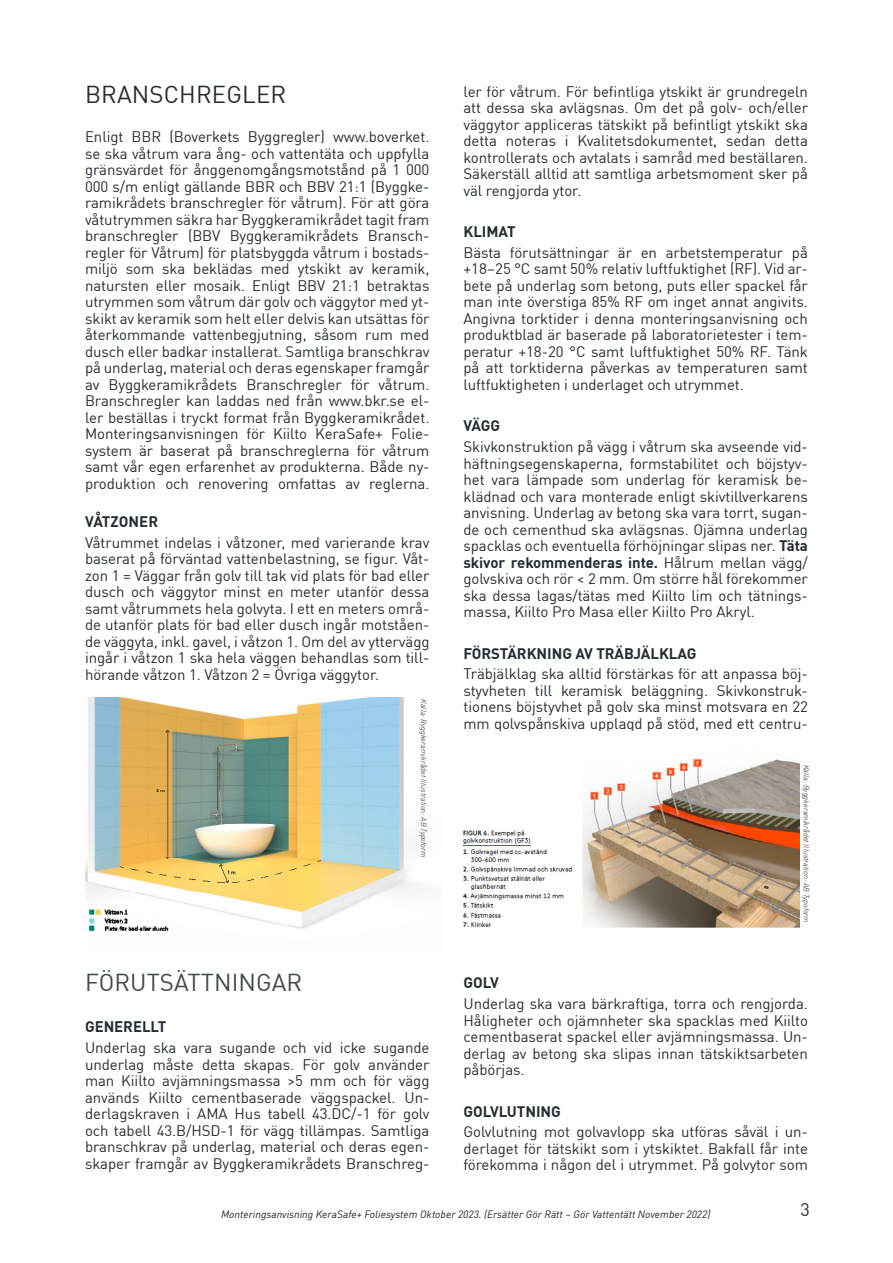
<style>
.page{position:relative;width:893px;height:1263px;background:#fff}
.page>*{position:absolute;margin:0;border:0;box-sizing:border-box;transform-origin:0 0}
.Yleisleipis_9pt_Light{font:24px "DIN Pro";letter-spacing:.005em;color:#3e484f}
.t1{font:24px "DIN Pro";letter-spacing:.005em;color:#252d34}
.t2{font:18px "DIN Pro";color:#252d34}
.Yleisleipis_9pt_Light-2{font:15px/16.5px "DIN Pro";letter-spacing:-.005em;color:#252d34;text-align:justify}
.Yleisleipis_9pt_Light-3{font:700 15px "DIN Pro";letter-spacing:-.005em;color:#252d34}
.t3{font:italic 10.5px "DIN Pro";color:#231f20}
.t4{font:italic 300 7.5px "DIN Pro";color:#231f20}
.s1{font-weight:700}
</style>
<div class="page">
<img style="left:85px;top:698px;width:346px;height:233px">
<img style="left:463px;top:758px;width:336px;height:170px">
<p class="t1" style="left:85px;top:76px;width:203px">BRANSCHREGLER</p>
<p class="Yleisleipis_9pt_Light-2" style="left:85px;top:128px;width:346px">Enligt BBR (Boverkets Byggregler) www.boverket. se ska våtrum vara ång- och vattentäta och uppfylla gränsvärdet för ånggenomgångsmotstånd på 1 000<br>000 s/m enligt gällande BBR och BBV 21:1 (Byggke&shy;ramikrådets branschregler för våtrum). För att göra våtutrymmen säkra har Byggkeramikrådet tagit fram branschregler (BBV Byggkeramikrådets Bransch&shy;regler för Våtrum) för platsbyggda våtrum i bostads&shy;miljö som ska beklädas med ytskikt av keramik, natursten eller mosaik. Enligt BBV 21:1 betraktas utrymmen som våtrum där golv och väggytor med yt&shy;skikt av keramik som helt eller delvis kan utsättas för återkommande vattenbegjutning, såsom rum med dusch eller badkar installerat. Samtliga branschkrav på underlag, material och deras egenskaper framgår av Byggkeramikrådets Branschregler för våtrum.<br>Branschregler kan laddas ned från www.bkr.se el&shy;ler beställas i tryckt format från Byggkeramikrådet.<br>Monteringsanvisningen för Kiilto KeraSafe+ Folie&shy;system är baserat på branschreglerna för våtrum samt vår egen erfarenhet av produkterna. Både ny&shy;produktion och renovering omfattas av reglerna.</p>
<p class="Yleisleipis_9pt_Light-3" style="left:85px;top:510px;width:75px">VÅTZONER</p>
<p class="Yleisleipis_9pt_Light-2" style="left:85px;top:533px;width:346px">Våtrummet indelas i våtzoner, med varierande krav baserat på förväntad vattenbelastning, se figur. Våt&shy;zon 1 = Väggar från golv till tak vid plats för bad eller dusch och väggytor minst en meter utanför dessa samt våtrummets hela golvyta. I ett en meters områ&shy;de utanför plats för bad eller dusch ingår motståen&shy;de väggyta, inkl. gavel, i våtzon 1. Om del av yttervägg ingår i våtzon 1 ska hela väggen behandlas som till&shy;hörande våtzon 1. Våtzon 2 = Övriga väggytor.</p>
<p class="t4" style="left:429px;top:699px;width:160px;rotate:90deg">Källa: Byggkeramikrådet Illustration: AB Typoform</p>
<p class="Yleisleipis_9pt_Light" style="left:85px;top:964px;width:219px">FÖRUTSÄTTNINGAR</p>
<p class="Yleisleipis_9pt_Light-3" style="left:85px;top:1015px;width:83px">GENERELLT</p>
<p class="Yleisleipis_9pt_Light-2" style="left:85px;top:1038px;width:346px">Underlag ska vara sugande och vid icke sugande underlag måste detta skapas. För golv använder man Kiilto avjämningsmassa &gt;5 mm och för vägg används Kiilto cementbaserade väggspackel. Un&shy;derlagskraven i AMA Hus tabell 43.DC/-1 för golv och tabell 43.B/HSD-1 för vägg tillämpas. Samtliga branschkrav på underlag, material och deras egen&shy;skaper framgår av Byggkeramikrådets Branschreg-</p>
<p class="Yleisleipis_9pt_Light-2" style="left:463px;top:82px;width:346px">ler för våtrum. För befintliga ytskikt är grundregeln att dessa ska avlägsnas. Om det på golv- och/eller väggytor appliceras tätskikt på befintligt ytskikt ska detta noteras i Kvalitetsdokumentet, sedan detta kontrollerats och avtalats i samråd med beställaren.<br>Säkerställ alltid att samtliga arbetsmoment sker på väl rengjorda ytor.</p>
<p class="Yleisleipis_9pt_Light-3" style="left:463px;top:220px;width:54px">KLIMAT</p>
<p class="Yleisleipis_9pt_Light-2" style="left:463px;top:243px;width:346px">Bästa förutsättningar är en arbetstemperatur på +18–25 °C samt 50% relativ luftfuktighet (RF). Vid ar&shy;bete på underlag som betong, puts eller spackel får man inte överstiga 85% RF om inget annat angivits.<br>Angivna torktider i denna monteringsanvisning och produktblad är baserade på laboratorietester i tem&shy;peratur +18-20 °C samt luftfuktighet 50% RF. Tänk på att torktiderna påverkas av temperaturen samt luftfuktigheten i underlaget och utrymmet.</p>
<p class="Yleisleipis_9pt_Light-3" style="left:463px;top:414px;width:38px">VÄGG</p>
<p class="Yleisleipis_9pt_Light-2" style="left:463px;top:437px;width:346px">Skivkonstruktion på vägg i våtrum ska avseende vid&shy;häftningsegenskaperna, formstabilitet och böjstyv&shy;het vara lämpade som underlag för keramisk be&shy;klädnad och vara monterade enligt skivtillverkarens anvisning. Underlag av betong ska vara torrt, sugan&shy;de och cementhud ska avlägsnas. Ojämna underlag spacklas och eventuella förhöjningar slipas ner. <span class="s1">Täta skivor rekommenderas inte.</span> Hålrum mellan vägg/ golvskiva och rör &lt; 2 mm. Om större hål förekommer ska dessa lagas/tätas med Kiilto lim och tätnings&shy;massa, Kiilto Pro Masa eller Kiilto Pro Akryl.</p>
<p class="Yleisleipis_9pt_Light-3" style="left:463px;top:641px;width:235px">FÖRSTÄRKNING AV TRÄBJÄLKLAG</p>
<p class="Yleisleipis_9pt_Light-2" style="left:463px;top:665px;width:346px">Träbjälklag ska alltid förstärkas för att anpassa böj&shy;styvheten till keramisk beläggning. Skivkonstruk&shy;tionens böjstyvhet på golv ska minst motsvara en 22 mm golvspånskiva upplagd på stöd, med ett centru-</p>
<p class="t4" style="left:812px;top:765px;width:160px;rotate:90deg">Källa: Byggkeramikrådet Illustration: AB Typoform</p>
<p class="Yleisleipis_9pt_Light-3" style="left:463px;top:971px;width:37px">GOLV</p>
<p class="Yleisleipis_9pt_Light-2" style="left:463px;top:994px;width:346px">Underlag ska vara bärkraftiga, torra och rengjorda.<br>Håligheter och ojämnheter ska spacklas med Kiilto cementbaserat spackel eller avjämningsmassa. Un&shy;derlag av betong ska slipas innan tätskiktsarbeten påbörjas.</p>
<p class="Yleisleipis_9pt_Light-3" style="left:463px;top:1099px;width:99px">GOLVLUTNING</p>
<p class="Yleisleipis_9pt_Light-2" style="left:463px;top:1123px;width:346px">Golvlutning mot golvavlopp ska utföras såväl i un&shy;derlaget för tätskikt som i ytskiktet. Bakfall får inte förekomma i någon del i utrymmet. På golvytor som</p>
<p class="t3" style="left:221px;top:1206px;width:491px">Monteringsanvisning KeraSafe+ Foliesystem Oktober 2023. (Ersätter Gör Rätt – Gör Vattentätt November 2022)</p>
<p class="t2" style="left:800px;top:1196px;width:11px">3</p>
</div>
